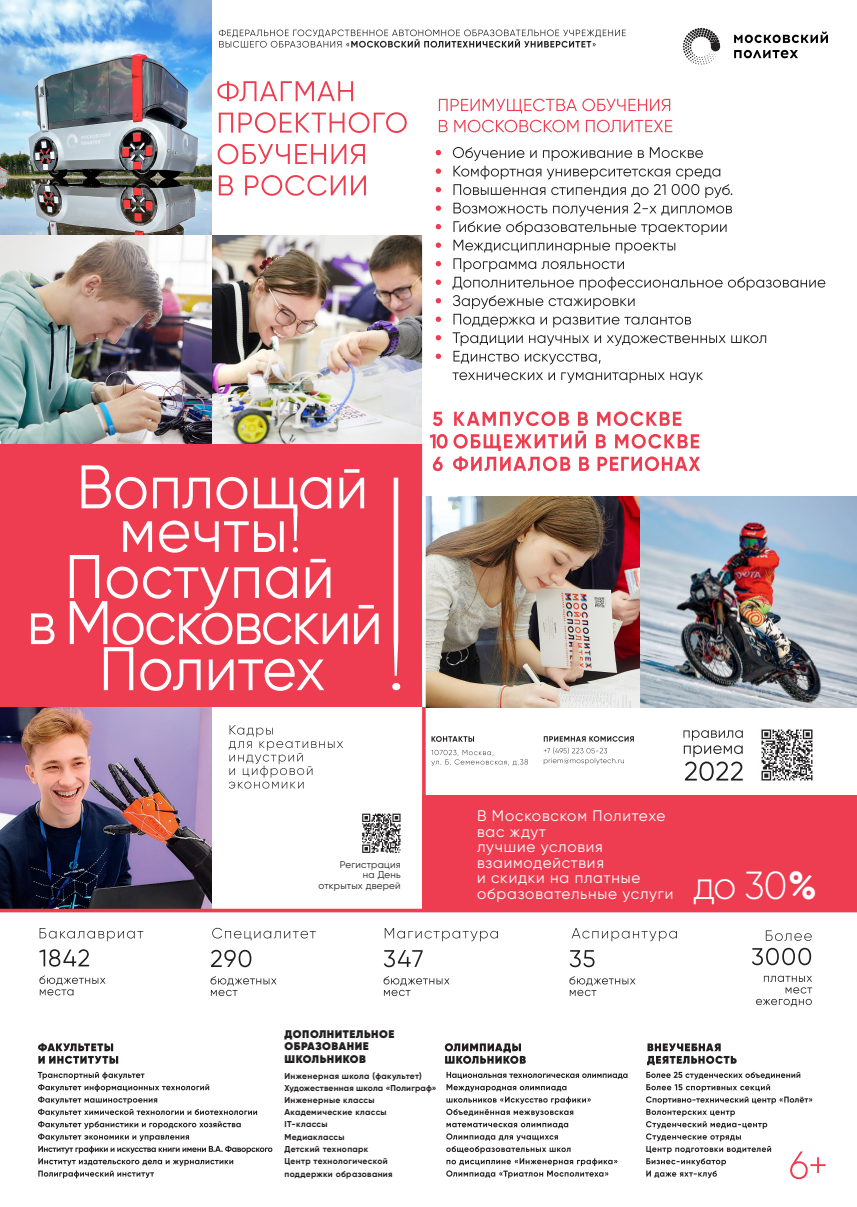
<style>
.page{position:relative;width:857px;height:1207px;background:#fff}
.page>*{position:absolute;margin:0;border:0;box-sizing:border-box;transform-origin:0 0}
.t1{font:61.35px "Gilroy";color:#fff;scale:.96 1}
.t2{font:61.35px "Gilroy";letter-spacing:-.03em;color:#fff;scale:.96 1}
.t3{font:300 39.05px "Gilroy";color:#fff;scale:.96 1}
.t4{font:15.35px/15.5px "Gilroy";letter-spacing:.05em;color:#fff}
.t5{font:800 11.1px "Gilroy";letter-spacing:.05em;color:#231f20}
.t6{font:9.8px/10.8px "Gilroy";letter-spacing:.02em;color:#231f20;text-align:right}
.t7{font:700 8.55px/12.3px "Gilroy";letter-spacing:.04em;color:#231f20}
.t8{font:700 8.55px "Gilroy";letter-spacing:.02em;color:#231f20}
.s1{font-weight:300}
.s2{font-weight:700}
</style>
<div class="page">
<img style="left:211px;top:236px;width:211px;height:208px">
<img style="left:1px;top:0;width:210px;height:444px">
<div style="left:422px;top:795px;width:434px;height:113px;background:#ee3d50"></div>
<img style="left:1px;top:707px;width:210px;height:201px">
<hr style="left:0;top:908px;width:856px;height:4px;background:#ee3d50">
<div style="left:0;top:444px;width:422px;height:263px;background:#ee3d50"></div>
<img style="left:425px;top:496px;width:431px;height:211px">
<svg style="left:452px;top:372px;width:250px;height:11px"></svg>
<svg style="left:435px;top:353px;width:6px;height:6px"></svg>
<svg style="left:435px;top:335px;width:6px;height:5px"></svg>
<svg style="left:435px;top:316px;width:6px;height:6px"></svg>
<svg style="left:435px;top:298px;width:6px;height:5px"></svg>
<svg style="left:435px;top:279px;width:6px;height:6px"></svg>
<svg style="left:435px;top:261px;width:6px;height:5px"></svg>
<svg style="left:435px;top:242px;width:6px;height:6px"></svg>
<svg style="left:435px;top:224px;width:6px;height:5px"></svg>
<svg style="left:435px;top:205px;width:6px;height:6px"></svg>
<svg style="left:435px;top:187px;width:6px;height:5px"></svg>
<svg style="left:435px;top:168px;width:6px;height:6px"></svg>
<svg style="left:452px;top:147px;width:373px;height:217px"></svg>
<svg style="left:435px;top:150px;width:6px;height:5px"></svg>
<svg style="left:429px;top:411px;width:270px;height:60px"></svg>
<svg style="left:438px;top:120px;width:234px;height:12px"></svg>
<svg style="left:438px;top:99px;width:232px;height:14px"></svg>
<svg style="left:38px;top:1043px;width:80px;height:20px"></svg>
<svg style="left:38px;top:1071px;width:234px;height:106px"></svg>
<svg style="left:647px;top:1043px;width:89px;height:21px"></svg>
<svg style="left:446px;top:1122px;width:171px;height:55px"></svg>
<svg style="left:446px;top:1071px;width:181px;height:45px"></svg>
<svg style="left:444px;top:1043px;width:81px;height:20px"></svg>
<img style="left:734px;top:31px;width:93px;height:28px">
<svg style="left:682px;top:28px;width:37px;height:37px"></svg>
<div style="left:710px;top:42px;width:9px;height:9px;background:#231f20;border-radius:50%"></div>
<svg style="left:219px;top:175px;width:147px;height:21px"></svg>
<svg style="left:217px;top:144px;width:148px;height:20px"></svg>
<svg style="left:219px;top:112px;width:187px;height:21px"></svg>
<svg style="left:217px;top:81px;width:136px;height:20px"></svg>
<svg style="left:228px;top:725px;width:115px;height:63px"></svg>
<svg style="left:393px;top:477px;width:5px;height:198px"></svg>
<div style="left:392px;top:683px;width:8px;height:7px;background:#fff;border-radius:50%"></div>
<svg style="left:569px;top:976px;width:66px;height:19px"></svg>
<svg style="left:569px;top:950px;width:25px;height:17px"></svg>
<svg style="left:383px;top:976px;width:66px;height:19px"></svg>
<svg style="left:384px;top:950px;width:38px;height:17px"></svg>
<svg style="left:210px;top:976px;width:66px;height:19px"></svg>
<svg style="left:211px;top:949px;width:40px;height:18px"></svg>
<svg style="left:39px;top:975px;width:66px;height:20px"></svg>
<svg style="left:39px;top:949px;width:50px;height:17px"></svg>
<svg style="left:40px;top:927px;width:636px;height:14px"></svg>
<svg style="left:752px;top:947px;width:58px;height:18px"></svg>
<svg style="left:756px;top:987px;width:55px;height:19px"></svg>
<svg style="left:763px;top:975px;width:48px;height:6px"></svg>
<svg style="left:765px;top:930px;width:46px;height:10px"></svg>
<svg style="left:219px;top:30px;width:406px;height:18px"></svg>
<img style="left:362px;top:813px;width:39px;height:40px">
<svg style="left:543px;top:747px;width:80px;height:17px"></svg>
<svg style="left:543px;top:736px;width:90px;height:5px"></svg>
<svg style="left:431px;top:749px;width:96px;height:17px"></svg>
<svg style="left:431px;top:736px;width:43px;height:5px"></svg>
<svg style="left:683px;top:730px;width:59px;height:50px"></svg>
<img style="left:761px;top:729px;width:52px;height:52px">
<hr style="left:422px;top:707px;width:3px;height:203px;background:#ee3d50">
<svg style="left:646px;top:1071px;width:179px;height:107px"></svg>
<p class="t1" style="left:77px;top:449px;width:305px">Воплощай</p>
<p class="t1" style="left:119px;top:493px;width:192px">мечты<span class="s1">!</span></p>
<p class="t1" style="left:65px;top:539px;width:282px">Поступай</p>
<p class="t2" style="left:27px;top:585px;width:372px">в Московский</p>
<p class="t1" style="left:99px;top:631px;width:237px">Политех</p>
<p class="t6" style="left:340px;top:858px;width:62px">Регистрация на День</p>
<p class="t6" style="left:318px;top:880px;width:84px">открытых дверей</p>
<p class="t4" style="left:477px;top:807px;width:190px">В Московском Политехе вас ждут<br>лучшие условия</p>
<p class="t4" style="left:477px;top:854px;width:165px">взаимодействия<br>и скидки на платные</p>
<p class="t4" style="left:477px;top:885px;width:198px">образовательные услуги</p>
<p class="t3" style="left:692px;top:861px;width:130px">до 30<span class="s2">%</span></p>
<p class="t5" style="left:284px;top:1026px;width:111px">ДОПОЛНИТЕЛЬНОЕ</p>
<p class="t5" style="left:284px;top:1038px;width:86px">ОБРАЗОВАНИЕ</p>
<p class="t5" style="left:284px;top:1051px;width:83px">ШКОЛЬНИКОВ</p>
<p class="t7" style="left:284px;top:1093px;width:92px">Инженерные классы</p>
<p class="t7" style="left:284px;top:1105px;width:104px">Академические классы</p>
<p class="t7" style="left:284px;top:1117px;width:45px">IT-классы</p>
<p class="t7" style="left:284px;top:1130px;width:62px">Медиаклассы</p>
<p class="t7" style="left:284px;top:1142px;width:85px">Детский технопарк</p>
<p class="t7" style="left:284px;top:1154px;width:110px">Центр технологической поддержки образования</p>
<p class="t7" style="left:284px;top:1069px;width:139px">Инженерная школа (факультет)</p>
<p class="t8" style="left:284px;top:1082px;width:153px">Художественная школа «Полиграф»</p>
</div>
